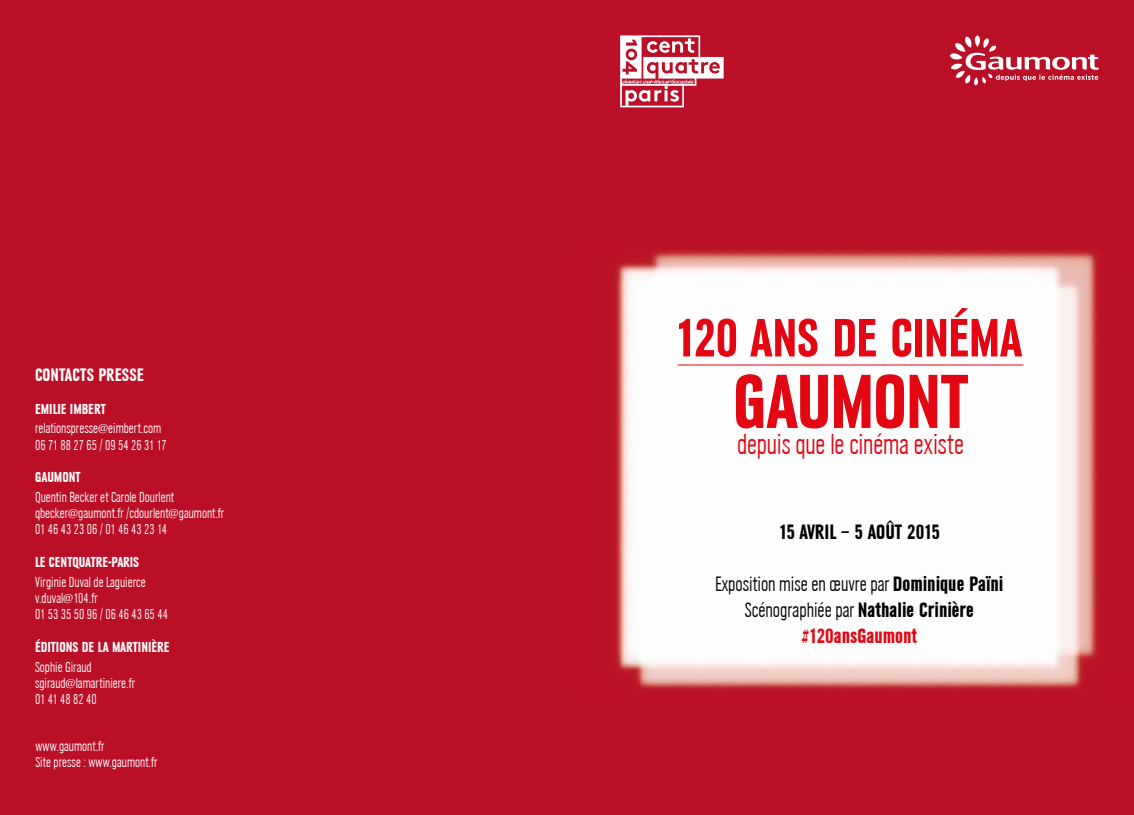
<style>
.page{position:relative;width:1134px;height:815px;background:#bb0f27}
.page>*{position:absolute;margin:0;border:0;box-sizing:border-box;transform-origin:0 0}
.t1{font:700 condensed 79.75px "URW Grotesk T";letter-spacing:-.015em;color:#e30613}
.t2{font:700 condensed 56.25px "URW Grotesk T";letter-spacing:-.015em;color:#e30613}
.t3{font:30px "URW Grotesk T Ligh Cond";letter-spacing:-.005em;color:#e30613}
.t4{font:21.5px/25.9px "URW Grotesk T Ligh Cond";color:#000;text-align:center}
.t5{font:700 condensed 21.5px "URW Grotesk T";color:#000}
.t6{font:700 condensed 21.5px "URW Grotesk T";color:#e30613}
.t7{font:700 condensed 18.75px "URW Grotesk T";letter-spacing:.01em;color:#fff}
.t8{font:15px/16.2px "URW Grotesk T Ligh Cond";color:#fff}
.t9{font:700 condensed 15px "URW Grotesk T";color:#fff}
.s1{font-family:"URW Grotesk T";font-weight:700;font-stretch:condensed}
</style>
<div class="page">
<img style="left:613px;top:249px;width:485px;height:441px">
<svg style="left:620px;top:35px;width:104px;height:72px"></svg>
<svg style="left:950px;top:35px;width:148px;height:50px"></svg>
<hr style="left:677px;top:365px;width:346px;height:1px;background:#e30613">
<p class="t7" style="left:35px;top:365px;width:110px">CONTACTS PRESSE</p>
<p class="t9" style="left:35px;top:401px;width:72px">EMILIE IMBERT</p>
<p class="t8" style="left:35px;top:421px;width:133px">relationspresse@eimbert.com<br>06 71 88 27 65 / 09 54 26 31 17</p>
<p class="t9" style="left:35px;top:469px;width:47px">GAUMONT</p>
<p class="t8" style="left:35px;top:489px;width:191px">Quentin Becker et Carole Dourlent qbecker@gaumont.fr /cdourlent@gaumont.fr<br>01 46 43 23 06 / 01 46 43 23 14</p>
<p class="t9" style="left:35px;top:554px;width:106px">LE CENTQUATRE-PARIS</p>
<p class="t8" style="left:35px;top:574px;width:134px">Virginie Duval de Laguierce v.duval@104.fr<br>01 53 35 50 96 / 06 46 43 65 44</p>
<p class="t9" style="left:35px;top:639px;width:136px">ÉDITIONS DE LA MARTINIÈRE</p>
<p class="t8" style="left:35px;top:659px;width:102px">Sophie Giraud sgiraud@lamartiniere.fr<br>01 41 48 82 40</p>
<p class="t8" style="left:35px;top:738px;width:124px">www.gaumont.fr<br>Site presse : www.gaumont.fr</p>
<h2 class="t2" style="left:674px;top:308px;width:349px">120 ANS DE CINÉMA</h2>
<h1 class="t1" style="left:733px;top:359px;width:236px">GAUMONT</h1>
<h3 class="t3" style="left:737px;top:429px;width:229px">depuis que le cinéma existe</h3>
<h3 class="t5" style="left:779px;top:521px;width:163px">15 AVRIL – 5 AOÛT 2015</h3>
<h3 class="t4" style="left:715px;top:571px;width:290px">Exposition mise en œuvre par <span class="s1">Dominique Païni<br></span>Scénographiée par <span class="s1">Nathalie Crinière</span></h3>
<h3 class="t6" style="left:802px;top:624px;width:117px">#120ansGaumont</h3>
</div>
